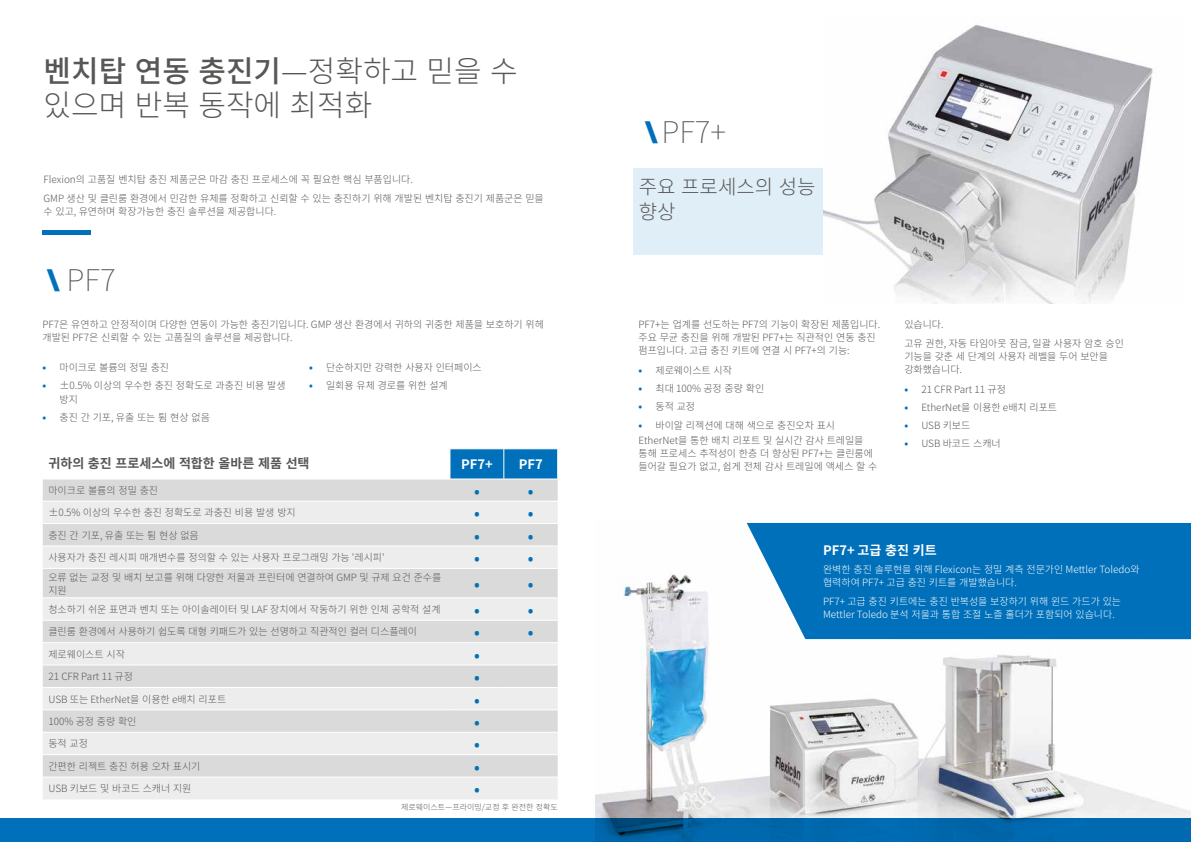
<style>
.page{position:relative;width:1191px;height:842px;background:#fff}
.page>*{position:absolute;margin:0;border:0;box-sizing:border-box;transform-origin:0 0}
.t1{font:300 30px/34px "Noto Sans CJ Kkr";color:#575756}
.t2{font:100 30px "Noto Sans CJ Kkr";color:#575756}
.t3{font:300 20px/25px "Noto Sans CJ Kkr";color:#575756}
.t4{font:900 13px "Noto Sans";color:#0070ba}
.t5{font:700 13px "Noto Sans CJ Kkr";color:#575756}
.t6{font:700 13px "Noto Sans CJ Kkr";color:#fff}
.t7{font:300 10px/13px "Noto Sans CJ Kkr";color:#575756}
.t8{font:300 10px/13px "Noto Sans CJ Kkr";color:#fff}
.t9{font:300 8px "Noto Sans CJ Kkr";color:#575756}
.s1{font-weight:500}
.s2{font-family:"Noto Sans";font-weight:900;color:#0070ba}
.s3{font-family:"Noto Sans Mono CJ Kjp";font-weight:700;color:#0070ba}
</style>
<div class="page">
<img style="left:823px;top:25px;width:330px;height:278px">
<img style="left:595px;top:572px;width:596px;height:246px">
<div style="left:633px;top:168px;width:190px;height:87px;background:#e0eef7"></div>
<hr style="left:43px;top:231px;width:48px;height:4px;background:#0070ba">
<svg style="left:451px;top:449px;width:106px;height:30px;background:#0774bb"></svg>
<div style="left:43px;top:480px;width:515px;height:21px;background:#dadada"></div>
<svg style="left:43px;top:502px;width:515px;height:297px;background:#e4e4e4"></svg>
<hr style="left:43px;top:523px;width:407px;height:1px;background:#fff">
<hr style="left:450px;top:523px;width:54px;height:1px;background:#fff">
<hr style="left:504px;top:523px;width:54px;height:1px;background:#fff">
<hr style="left:43px;top:546px;width:407px;height:1px;background:#fff">
<hr style="left:450px;top:546px;width:54px;height:1px;background:#fff">
<hr style="left:504px;top:546px;width:54px;height:1px;background:#fff">
<hr style="left:43px;top:568px;width:407px;height:1px;background:#fff">
<hr style="left:450px;top:568px;width:54px;height:1px;background:#fff">
<hr style="left:504px;top:568px;width:54px;height:1px;background:#fff">
<hr style="left:43px;top:598px;width:407px;height:1px;background:#fff">
<hr style="left:450px;top:598px;width:54px;height:1px;background:#fff">
<hr style="left:504px;top:598px;width:54px;height:1px;background:#fff">
<hr style="left:43px;top:620px;width:407px;height:1px;background:#fff">
<hr style="left:450px;top:620px;width:54px;height:1px;background:#fff">
<hr style="left:504px;top:620px;width:54px;height:1px;background:#fff">
<hr style="left:43px;top:642px;width:407px;height:1px;background:#fff">
<hr style="left:450px;top:642px;width:54px;height:1px;background:#fff">
<hr style="left:504px;top:642px;width:54px;height:1px;background:#fff">
<hr style="left:43px;top:665px;width:407px;height:1px;background:#fff">
<hr style="left:450px;top:665px;width:54px;height:1px;background:#fff">
<hr style="left:504px;top:665px;width:54px;height:1px;background:#fff">
<hr style="left:43px;top:687px;width:407px;height:1px;background:#fff">
<hr style="left:450px;top:687px;width:54px;height:1px;background:#fff">
<hr style="left:504px;top:687px;width:54px;height:1px;background:#fff">
<hr style="left:43px;top:710px;width:407px;height:1px;background:#fff">
<hr style="left:450px;top:710px;width:54px;height:1px;background:#fff">
<hr style="left:504px;top:710px;width:54px;height:1px;background:#fff">
<hr style="left:43px;top:732px;width:407px;height:1px;background:#fff">
<hr style="left:450px;top:732px;width:54px;height:1px;background:#fff">
<hr style="left:504px;top:732px;width:54px;height:1px;background:#fff">
<hr style="left:43px;top:754px;width:407px;height:1px;background:#fff">
<hr style="left:450px;top:754px;width:54px;height:1px;background:#fff">
<hr style="left:504px;top:754px;width:54px;height:1px;background:#fff">
<hr style="left:43px;top:777px;width:407px;height:1px;background:#fff">
<hr style="left:450px;top:777px;width:54px;height:1px;background:#fff">
<hr style="left:504px;top:777px;width:54px;height:1px;background:#fff">
<hr style="left:503px;top:449px;width:1px;height:30px;background:#fff">
<div style="left:746px;top:523px;width:445px;height:116px;background:#0070ba"></div>
<div style="left:0;top:818px;width:1191px;height:24px;background:#0070ba"></div>
<h1 class="t1" style="left:44px;top:54px;width:476px"><span class="s1">벤치탑 연동 충진기</span>—정확하고 믿을 수 있으며 반복 동작에 최적화</h1>
<p class="t7" style="left:44px;top:170px;width:502px;line-height:18.7px">Flexion의 고품질 벤치탑 충진 제품군은 마감 충진 프로세스에 꼭 필요한 핵심 부품입니다.<br>GMP 생산 및 클린룸 환경에서 민감한 유체를 정확하고 신뢰할 수 있는 충진하기 위해 개발된 벤치탑 충진기 제품군은 믿을</p>
<p class="t7" style="left:44px;top:205px;width:234px">수 있고, 유연하며 확장가능한 충진 솔루션을 제공합니다.</p>
<h1 class="t2" style="left:47px;top:263px;width:70px"><span class="s2">\</span> PF7</h1>
<p class="t7" style="left:43px;top:318px;width:503px">PF7은 유연하고 안정적이며 다양한 연동이 가능한 충진기입니다. GMP 생산 환경에서 귀하의 귀중한 제품을 보호하기 위헤 개발된 PF7은 신뢰할 수 있는 고품질의 솔루션을 제공합니다.</p>
<p class="t7" style="left:43px;top:361px;width:128px"><span class="s3">•</span> 마이크로 볼륨의 정밀 충진</p>
<p class="t7" style="left:60px;top:379px;width:227px;line-height:14px;text-indent:-17px"><span class="s3">•</span> ±0.5% 이상의 우수한 충진 정확도로 과충진 비용 발생 방지</p>
<p class="t7" style="left:43px;top:411px;width:169px"><span class="s3">•</span> 충진 간 기포, 유출 또는 튐 현상 없음</p>
<p class="t7" style="left:309px;top:361px;width:174px"><span class="s3">•</span> 단순하지만 강력한 사용자 인터페이스</p>
<p class="t7" style="left:309px;top:379px;width:140px"><span class="s3">•</span> 일회용 유체 경로를 위한 설계</p>
<h3 class="t5" style="left:48px;top:456px;width:263px">귀하의 충진 프로세스에 적합한 올바른 제품 선택</h3>
<h3 class="t6" style="left:461px;top:457px;width:33px">PF7+</h3>
<h3 class="t6" style="left:519px;top:457px;width:25px">PF7</h3>
<p class="t7" style="left:48px;top:484px;width:111px">마이크로 볼륨의 정밀 충진</p>
<h3 class="t4" style="left:474px;top:482px;width:7px">•</h3>
<h3 class="t4" style="left:528px;top:482px;width:7px">•</h3>
<p class="t7" style="left:48px;top:506px;width:249px">±0.5% 이상의 우수한 충진 정확도로 과충진 비용 발생 방지</p>
<h3 class="t4" style="left:474px;top:505px;width:7px">•</h3>
<h3 class="t4" style="left:528px;top:505px;width:7px">•</h3>
<p class="t7" style="left:48px;top:529px;width:152px">충진 간 기포, 유출 또는 튐 현상 없음</p>
<h3 class="t4" style="left:474px;top:527px;width:7px">•</h3>
<h3 class="t4" style="left:528px;top:527px;width:7px">•</h3>
<p class="t7" style="left:48px;top:551px;width:338px">사용자가 충진 레시피 매개변수를 정의할 수 있는 사용자 프로그래밍 가능 '레시피'</p>
<h3 class="t4" style="left:474px;top:549px;width:7px">•</h3>
<h3 class="t4" style="left:528px;top:549px;width:7px">•</h3>
<p class="t7" style="left:48px;top:571px;width:394px">오류 없는 교정 및 배치 보고를 위해 다양한 저울과 프린터에 연결하여 GMP 및 규제 요건 준수를 지원</p>
<h3 class="t4" style="left:474px;top:575px;width:7px">•</h3>
<h3 class="t4" style="left:528px;top:575px;width:7px">•</h3>
<p class="t7" style="left:48px;top:603px;width:394px">청소하기 쉬운 표면과 벤치 또는 아이솔레이터 및 LAF 장치에서 작동하기 위한 인체 공학적 설계</p>
<h3 class="t4" style="left:474px;top:601px;width:7px">•</h3>
<h3 class="t4" style="left:528px;top:601px;width:7px">•</h3>
<p class="t7" style="left:48px;top:625px;width:370px">클린룸 환경에서 사용하기 쉽도록 대형 키패드가 있는 선명하고 직관적인 컬러 디스플레이</p>
<h3 class="t4" style="left:474px;top:624px;width:7px">•</h3>
<h3 class="t4" style="left:528px;top:624px;width:7px">•</h3>
<p class="t7" style="left:48px;top:648px;width:78px">제로웨이스트 시작</p>
<h3 class="t4" style="left:474px;top:646px;width:7px">•</h3>
<p class="t7" style="left:48px;top:670px;width:86px">21 CFR Part 11 규정</p>
<h3 class="t4" style="left:474px;top:669px;width:7px">•</h3>
<p class="t7" style="left:48px;top:693px;width:179px">USB 또는 EtherNet을 이용한 e배치 리포트</p>
<h3 class="t4" style="left:474px;top:691px;width:7px">•</h3>
<p class="t7" style="left:48px;top:715px;width:90px">100% 공정 중량 확인</p>
<h3 class="t4" style="left:474px;top:713px;width:7px">•</h3>
<p class="t7" style="left:48px;top:737px;width:41px">동적 교정</p>
<h3 class="t4" style="left:474px;top:736px;width:7px">•</h3>
<p class="t7" style="left:48px;top:760px;width:153px">간편한 리젝트 충진 허용 오차 표시기</p>
<h3 class="t4" style="left:474px;top:758px;width:7px">•</h3>
<p class="t7" style="left:48px;top:782px;width:144px">USB 키보드 및 바코드 스캐너 지원</p>
<h3 class="t4" style="left:474px;top:781px;width:7px">•</h3>
<p class="t9" style="left:401px;top:802px;width:158px">제로웨이스트—프라이밍/교정 후 완전한 정확도</p>
<h1 class="t2" style="left:644px;top:115px;width:83px"><span class="s2">\</span> PF7+</h1>
<h2 class="t3" style="left:639px;top:175px;width:178px">주요 프로세스의 성능 향상</h2>
<p class="t7" style="left:638px;top:318px;width:243px">PF7+는 업계를 선도하는 PF7의 기능이 확장된 제품입니다. 주요 무균 충진을 위해 개발된 PF7+는 직관적인 연동 충진 펌프입니다. 고급 충진 키트에 연결 시 PF7+의 기능:</p>
<p class="t7" style="left:638px;top:364px;width:95px"><span class="s3">•</span> 제로웨이스트 시작</p>
<p class="t7" style="left:638px;top:382px;width:127px"><span class="s3">•</span> 최대 100% 공정 중량 확인</p>
<p class="t7" style="left:638px;top:400px;width:58px"><span class="s3">•</span> 동적 교정</p>
<p class="t7" style="left:638px;top:417px;width:226px;line-height:15.8px"><span class="s3">•</span> 바이알 리젝션에 대해 색으로 충진오차 표시<br>EtherNet을 통한 배치 리포트 및 실시간 감사 트레일을</p>
<p class="t7" style="left:638px;top:447px;width:240px">통해 프로세스 추적성이 한층 더 향상된 PF7+는 클린룸에 들어갈 필요가 없고, 쉽게 전체 감사 트레일에 액세스 할 수</p>
<p class="t7" style="left:904px;top:315px;width:221px;line-height:18.7px">있습니다.<br>고유 권한, 자동 타임아웃 잠금, 일괄 사용자 암호 승인</p>
<p class="t7" style="left:904px;top:350px;width:205px">기능을 갖춘 세 단계의 사용자 레벨을 두어 보안을 강화했습니다.</p>
<p class="t7" style="left:904px;top:383px;width:103px"><span class="s3">•</span> 21 CFR Part 11 규정</p>
<p class="t7" style="left:904px;top:401px;width:154px"><span class="s3">•</span> EtherNet을 이용한 e배치 리포트</p>
<p class="t7" style="left:904px;top:419px;width:67px"><span class="s3">•</span> USB 키보드</p>
<p class="t7" style="left:904px;top:437px;width:98px"><span class="s3">•</span> USB 바코드 스캐너</p>
<h3 class="t6" style="left:823px;top:543px;width:115px">PF7+ 고급 충진 키트</h3>
<p class="t8" style="left:823px;top:563px;width:318px">완벽한 충진 솔루현을 위해 Flexicon는 정밀 계측 전문가인 Mettler Toledo와 협력하여 PF7+ 고급 충진 키트를 개발했습니다.</p>
<p class="t8" style="left:823px;top:595px;width:299px">PF7+ 고급 충진 키트에는 충진 반복성을 보장하기 위해 윈드 가드가 있는<br>Mettler Toledo 분석 저울과 통합 조절 노즐 홀더가 포함되어 있습니다.</p>
</div>
